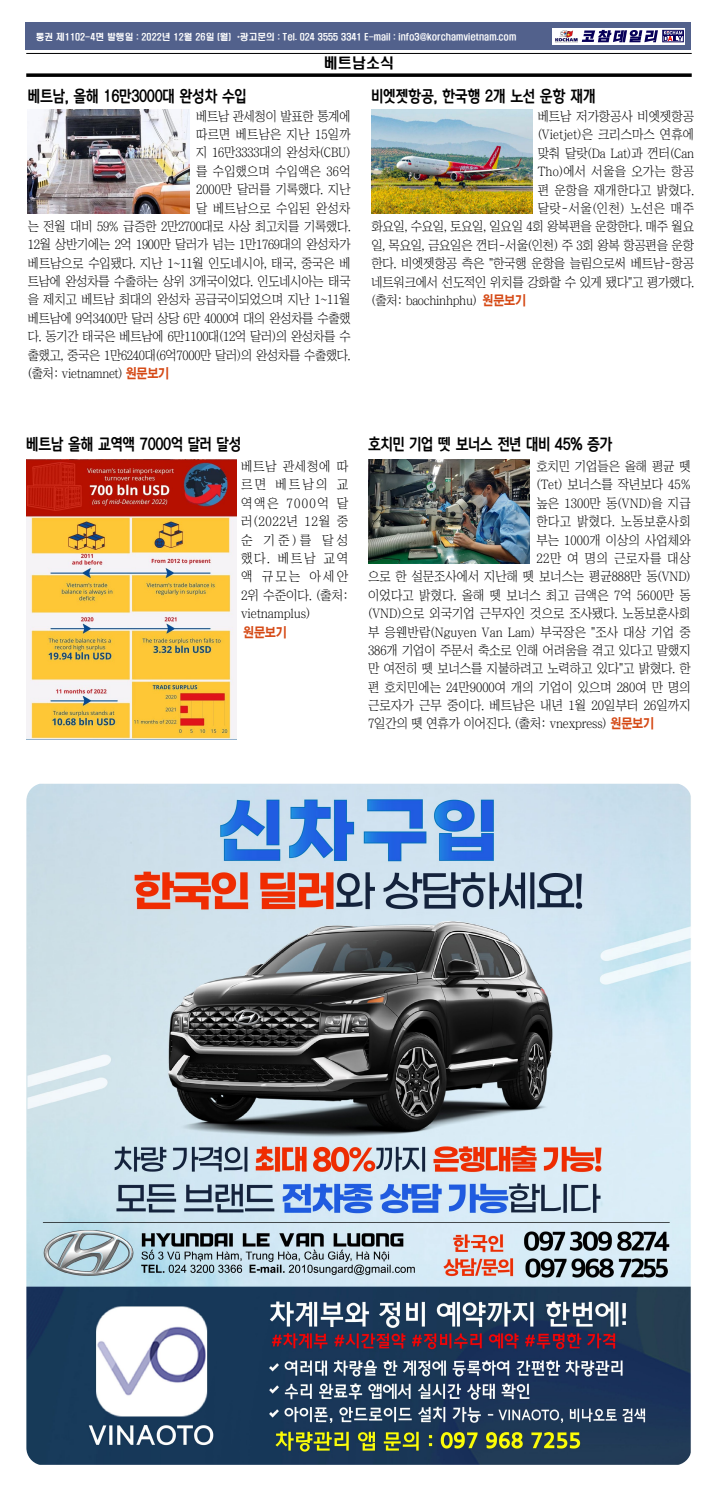
<style>
.page{position:relative;width:718px;height:1488px;background:#fff}
.page>*{position:absolute;margin:0;border:0;box-sizing:border-box;transform-origin:0 0}
.t1{font:15.75px "Korean DREAM5 R";letter-spacing:-.03em;color:#000;scale:.85 1}
.t2{font:14px "H2 hdr M";color:#000}
.t3{font:13.12px "Chosunilbo NM";letter-spacing:-.01em;color:#000;scale:.95 1}
.t4{font:13.12px "Chosunilbo NM";letter-spacing:-.01em;color:#000;scale:.94 1}
.t5{font:13.12px/18.4px "Chosunilbo NM";letter-spacing:-.01em;color:#000;text-align:justify}
.t6{font:13.12px "Chosunilbo NM";letter-spacing:.01em;color:#000;scale:.95 1}
.t7{font:13.12px "Chosunilbo NM";letter-spacing:.015em;color:#000;scale:.95 1}
.t8{font:13.12px "Chosunilbo NM";letter-spacing:.03em;color:#000;scale:.95 1}
.t9{font:13.12px "Chosunilbo NM";letter-spacing:.02em;color:#000;scale:.94 1}
.t10{font:13.12px "Chosunilbo NM";letter-spacing:.025em;color:#000;scale:.94 1}
.t11{font:13.12px "Chosunilbo NM";letter-spacing:.045em;color:#000;scale:.95 1}
.t12{font:13.12px "H2 gtr E";color:#d54915;scale:.85 1}
.t13{font:8.75px "H2 hdr M";color:#fff}
.s1{font-family:"H2 gtr E";color:#d54915}
</style>
<div class="page">
<div style="left:26px;top:23px;width:665px;height:27px;background:#52618c"></div>
<svg style="left:552px;top:28px;width:133px;height:17px"></svg>
<hr style="left:26px;top:53px;width:665px;height:1px;background:#000">
<svg style="left:26px;top:73px;width:665px;height:4px;background:#1f1f1f"></svg>
<img style="left:553px;top:30px;width:25px;height:12px">
<div style="left:662px;top:30px;width:21px;height:12px;border:1px solid #080059"></div>
<svg style="left:581px;top:30px;width:101px;height:12px"></svg>
<img style="left:371px;top:110px;width:161px;height:104px">
<img style="left:368px;top:460px;width:161px;height:104px">
<img style="left:28px;top:109px;width:161px;height:104px">
<img style="left:26px;top:460px;width:210px;height:280px">
<img style="left:26px;top:783px;width:665px;height:681px">
<p class="t13" style="left:36px;top:32px;width:482px">통권 제1102-4면 발행일 : 2022년 12월 26일 (월) *광고문의 : Tel. 024 3555 3341 E-mail : info3@korchamvietnam.com</p>
<p class="t1" style="left:28px;top:88px;width:259px">베트남, 올해 16만3000대 완성차 수입</p>
<p class="t2" style="left:324px;top:56px;width:71px">베트남소식</p>
<p class="t1" style="left:371px;top:88px;width:265px">비엣젯항공, 한국행 2개 노선 운항 재개</p>
<p class="t4" style="left:196px;top:109px;width:166px">베트남 관세청이 발표한 통계에</p>
<p class="t9" style="left:196px;top:128px;width:166px">따르면 베트남은 지난 15일까</p>
<p class="t4" style="left:196px;top:146px;width:166px">지 16만3333대의 완성차(CBU)</p>
<p class="t9" style="left:196px;top:164px;width:166px">를 수입했으며 수입액은 36억</p>
<p class="t4" style="left:196px;top:183px;width:166px">2000만 달러를 기록했다. 지난</p>
<p class="t10" style="left:196px;top:201px;width:166px">달 베트남으로 수입된 완성차</p>
<p class="t4" style="left:28px;top:219px;width:345px">는 전월 대비 59% 급증한 2만2700대로 사상 최고치를 기록했다.</p>
<p class="t4" style="left:28px;top:238px;width:345px">12월 상반기에는 2억 1900만 달러가 넘는 1만1769대의 완성차가</p>
<p class="t4" style="left:28px;top:256px;width:345px">베트남으로 수입됐다. 지난 1~11월 인도네시아, 태국, 중국은 베</p>
<p class="t4" style="left:28px;top:275px;width:345px">트남에 완성차를 수출하는 상위 3개국이었다. 인도네시아는 태국</p>
<p class="t4" style="left:28px;top:293px;width:344px">을 제치고 베트남 최대의 완성차 공급국이되었으며 지난 1~11월</p>
<p class="t4" style="left:28px;top:311px;width:345px">베트남에 9억3400만 달러 상당 6만 4000여 대의 완성차를 수출했</p>
<p class="t4" style="left:28px;top:330px;width:345px">다. 동기간 태국은 베트남에 6만1100대(12억 달러)의 완성차를 수</p>
<p class="t4" style="left:28px;top:348px;width:345px">출했고, 중국은 1만6240대(6억7000만 달러)의 완성차를 수출했다.</p>
<p class="t4" style="left:28px;top:366px;width:152px">(출처: vietnamnet) <span class="s1">원문보기</span></p>
<p class="t3" style="left:537px;top:110px;width:166px">베트남 저가항공사 비엣젯항공</p>
<p class="t3" style="left:537px;top:128px;width:166px">(Vietjet)은 크리스마스 연휴에</p>
<p class="t3" style="left:537px;top:146px;width:166px">맞춰 달랏(Da Lat)과 껀터(Can</p>
<p class="t7" style="left:537px;top:165px;width:166px">Tho)에서 서울을 오가는 항공</p>
<p class="t7" style="left:537px;top:183px;width:166px">편 운항을 재개한다고 밝혔다.</p>
<p class="t8" style="left:537px;top:202px;width:166px">달랏-서울(인천) 노선은 매주</p>
<p class="t3" style="left:371px;top:220px;width:341px">화요일, 수요일, 토요일, 일요일 4회 왕복편을 운항한다. 매주 월요</p>
<p class="t3" style="left:371px;top:238px;width:341px">일, 목요일, 금요일은 껀터-서울(인천) 주 3회 왕복 항공편을 운항</p>
<p class="t3" style="left:371px;top:257px;width:341px">한다. 비엣젯항공 측은 "한국행 운항을 늘림으로써 베트남-항공</p>
<p class="t3" style="left:371px;top:275px;width:341px">네트워크에서 선도적인 위치를 강화할 수 있게 됐다"고 평가했다.</p>
<p class="t3" style="left:371px;top:293px;width:164px">(출처: baochinhphu) <span class="s1">원문보기</span></p>
<p class="t1" style="left:26px;top:435px;width:254px">베트남 올해 교역액 7000억 달러 달성</p>
<p class="t1" style="left:368px;top:435px;width:289px">호치민 기업 뗏 보너스 전년 대비 45% 증가</p>
<p class="t5" style="left:241px;top:457px;width:109px">베트남 관세청에 따 르면 베트남의 교 역액은 7000억 달 러(2022년 12월 중 순 기준)를 달성 했다. 베트남 교역 액 규모는 아세안 2위 수준이다. (출처: vietnamplus)</p>
<p class="t12" style="left:243px;top:626px;width:53px">원문보기</p>
<p class="t3" style="left:536px;top:460px;width:164px">호치민 기업들은 올해 평균 뗏</p>
<p class="t3" style="left:536px;top:478px;width:164px">(Tet) 보너스를 작년보다 45%</p>
<p class="t3" style="left:536px;top:496px;width:164px">높은 1300만 동(VND)을 지급</p>
<p class="t8" style="left:536px;top:515px;width:164px">한다고 밝혔다. 노동보훈사회</p>
<p class="t3" style="left:536px;top:533px;width:164px">부는 1000개 이상의 사업체와</p>
<p class="t11" style="left:536px;top:551px;width:164px">22만 여 명의 근로자를 대상</p>
<p class="t3" style="left:368px;top:570px;width:341px">으로 한 설문조사에서 지난해 뗏 보너스는 평균888만 동(VND)</p>
<p class="t7" style="left:368px;top:588px;width:341px">이었다고 밝혔다. 올해 뗏 보너스 최고 금액은 7억 5600만 동</p>
<p class="t3" style="left:368px;top:607px;width:341px">(VND)으로 외국기업 근무자인 것으로 조사됐다. 노동보훈사회</p>
<p class="t6" style="left:368px;top:625px;width:341px">부 응웬반람(Nguyen Van Lam) 부국장은 "조사 대상 기업 중</p>
<p class="t3" style="left:368px;top:643px;width:341px">386개 기업이 주문서 축소로 인해 어려움을 겪고 있다고 말했지</p>
<p class="t3" style="left:368px;top:662px;width:341px">만 여전히 뗏 보너스를 지불하려고 노력하고 있다"고 밝혔다. 한</p>
<p class="t3" style="left:368px;top:680px;width:341px">편 호치민에는 24만9000여 개의 기업이 있으며 280여 만 명의</p>
<p class="t6" style="left:368px;top:698px;width:341px">근로자가 근무 중이다. 베트남은 내년 1월 20일부터 26일까지</p>
<p class="t3" style="left:368px;top:717px;width:302px">7일간의 뗏 연휴가 이어진다. (출처: vnexpress) <span class="s1">원문보기</span></p>
</div>
